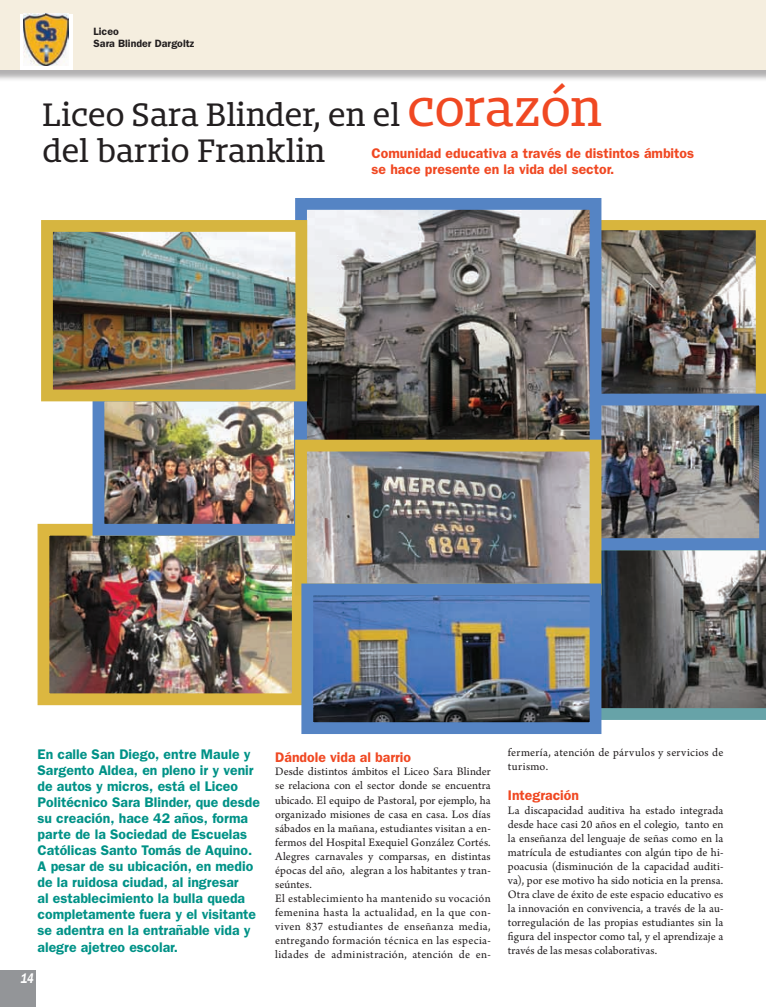
<style>
.page{position:relative;width:766px;height:1007px;background:#fff}
.page>*{position:absolute;margin:0;border:0;box-sizing:border-box;transform-origin:0 0}
.t1{font:30px/36px "Bommer Slab";color:#231f20}
.t2{font:italic 600 14.1px "Franklin Gothic";color:#fff;scale:.75 1}
.t3{font:600 14px/16px "Franklin Gothic";color:#009287}
.t4{font:600 14px/16px "Franklin Gothic";color:#f04822}
.t5{font:12px/14px "Arno Pro";letter-spacing:.015em;color:#231f20}
.t6{font:600 10.6px/12.7px "Franklin Gothic";color:#231f20}
.s1{font-size:48px;color:#f04822}
</style>
<div class="page">
<div style="left:0;top:969px;width:35px;height:37px;background:#939598"></div>
<div style="left:0;top:0;width:765px;height:82px;background:#231f20;opacity:.35"></div>
<div style="left:0;top:0;width:765px;height:69px;background:#f5eedf"></div>
<img style="left:601px;top:231px;width:153px;height:162px">
<div style="left:586px;top:220px;width:179px;height:186px;border:10px solid #d8b53d"></div>
<svg style="left:601px;top:550px;width:164px;height:169px;background:#616869"></svg>
<img style="left:51px;top:536px;width:239px;height:156px">
<div style="left:38px;top:523px;width:265px;height:182px;border:12px solid #dcb740"></div>
<img style="left:601px;top:393px;width:164px;height:157px">
<img style="left:105px;top:402px;width:188px;height:120px">
<div style="left:92px;top:389px;width:214px;height:146px;border:12px solid #5584c4"></div>
<img style="left:308px;top:211px;width:280px;height:228px">
<div style="left:295px;top:198px;width:306px;height:255px;border:12px solid #5584c4"></div>
<img style="left:308px;top:452px;width:280px;height:130px">
<div style="left:295px;top:439px;width:306px;height:156px;border:12px solid #d8b53d"></div>
<img style="left:314px;top:596px;width:274px;height:125px">
<div style="left:301px;top:583px;width:300px;height:151px;border:12px solid #5584c4"></div>
<div style="left:20px;top:14px;width:52px;height:55px;background:#fff"></div>
<img style="left:23px;top:14px;width:46px;height:52px">
<img style="left:54px;top:233px;width:240px;height:155px">
<div style="left:41px;top:220px;width:266px;height:181px;border:12px solid #d6b540"></div>
<p class="t6" style="left:93px;top:25px;width:102px">Liceo<br>Sara Blinder Dargoltz</p>
<h1 class="t1" style="left:43px;top:97px;width:561px">Liceo Sara Blinder, en el <span class="s1">corazón </span>del barrio Franklin</h1>
<p class="t4" style="left:371px;top:145px;width:324px">Comunidad educativa a través de distintos ámbitos se hace presente en la vida del sector.</p>
<p class="t3" style="left:38px;top:746px;width:224px">En calle San Diego, entre Maule y<br>Sargento Aldea, en pleno ir y venir de autos y micros, está el Liceo<br>Politécnico Sara Blinder, que desde su creación, hace 42 años, forma parte de la Sociedad de Escuelas<br>Católicas Santo Tomás de Aquino.<br>A pesar de su ubicación, en medio de la ruidosa ciudad, al ingresar<br>al establecimiento la bulla queda completamente fuera y el visitante se adentra en la entrañable vida y alegre ajetreo escolar.</p>
<p class="t4" style="left:275px;top:748px;width:137px">Dándole vida al barrio</p>
<p class="t5" style="left:275px;top:765px;width:217px">Desde distintos ámbitos el Liceo Sara Blinder se relaciona con el sector donde se encuentra ubicado. El equipo de Pastoral, por ejemplo, ha organizado misiones de casa en casa. Los días sábados en la mañana, estudiantes visitan a en&shy;fermos del Hospital Exequiel González Cortés.<br>Alegres carnavales y comparsas, en distintas épocas del año, alegran a los habitantes y tran&shy;seúntes.<br>El establecimiento ha mantenido su vocación femenina hasta la actualidad, en la que con&shy;viven 837 estudiantes de enseñanza media, entregando formación técnica en las especia&shy;lidades de administración, atención de en-</p>
<p class="t2" style="left:20px;top:969px;width:18px">14</p>
<p class="t5" style="left:507px;top:745px;width:217px">fermería, atención de párvulos y servicios de turismo.</p>
<p class="t4" style="left:507px;top:786px;width:73px">Integración</p>
<p class="t5" style="left:507px;top:803px;width:217px;text-align:justify">La discapacidad auditiva ha estado integrada desde hace casi 20 años en el colegio, tanto en la enseñanza del lenguaje de señas como en la matrícula de estudiantes con algún tipo de hi&shy;poacusia (disminución de la capacidad auditi&shy;va), por ese motivo ha sido noticia en la prensa.<br>Otra clave de éxito de este espacio educativo es la innovación en convivencia, a través de la au&shy;torregulación de las propias estudiantes sin la figura del inspector como tal, y el aprendizaje a través de las mesas colaborativas.</p>
</div>
